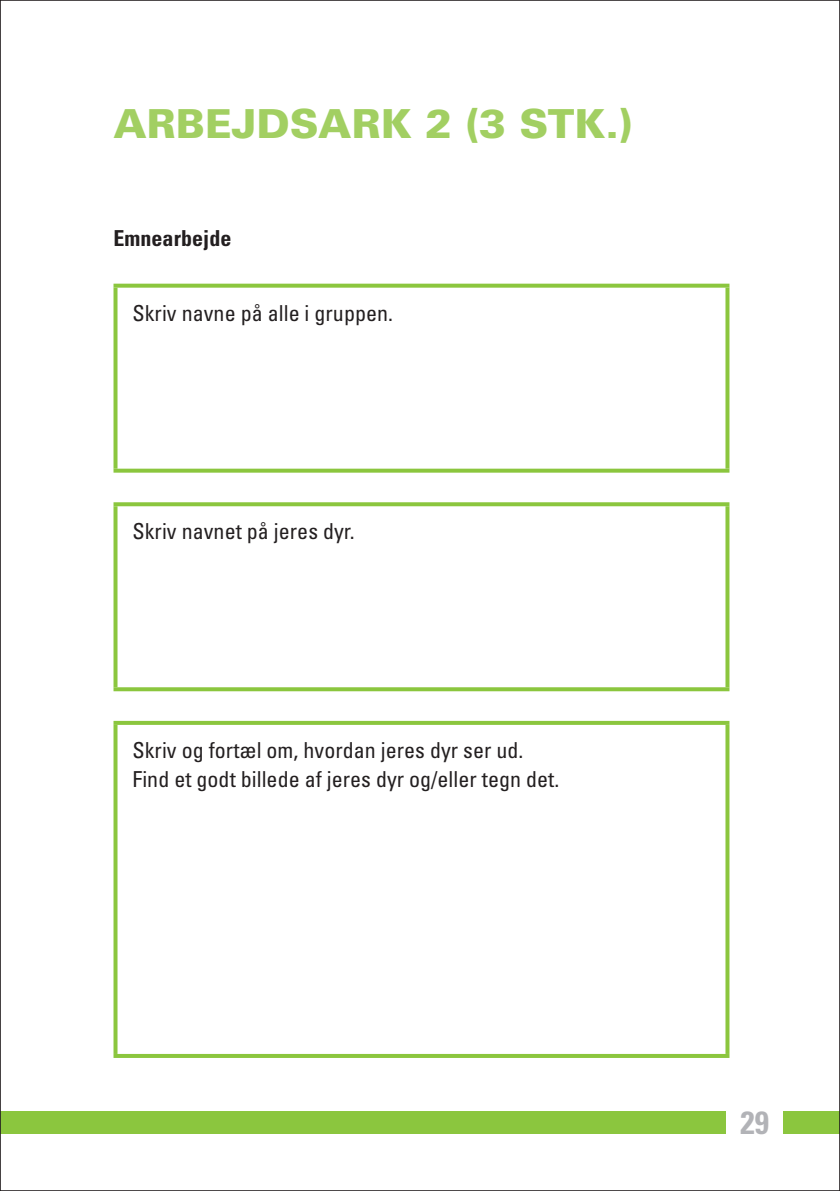
<style>
.page{position:relative;width:840px;height:1191px;background:#fff}
.page>*{position:absolute;margin:0;border:0;box-sizing:border-box;transform-origin:0 0}
.t1{font:900 40px "Univers";letter-spacing:.005em;color:#a2cf62}
.t2{font:700 condensed 32px "Univers";color:#b2b3b7}
.t3{font:condensed 22px/29.6px "Univers";color:#231f20}
.t4{font:700 condensed 22px "Univers";color:#231f20}
</style>
<div class="page">
<div style="left:0;top:1111px;width:839px;height:23px;background:#8bc63e"></div>
<div style="left:726px;top:1072px;width:56px;height:106px;background:#fff"></div>
<svg style="left:113px;top:284px;width:616px;height:4px;background:#94ca4d"></svg>
<svg style="left:113px;top:288px;width:4px;height:180px"></svg>
<svg style="left:725px;top:288px;width:4px;height:180px"></svg>
<svg style="left:113px;top:468px;width:616px;height:4px;background:#9dcf5d"></svg>
<svg style="left:113px;top:502px;width:616px;height:4px;background:#92c94b"></svg>
<svg style="left:113px;top:506px;width:4px;height:181px"></svg>
<svg style="left:725px;top:506px;width:4px;height:181px"></svg>
<svg style="left:113px;top:687px;width:616px;height:4px;background:#92c94b"></svg>
<svg style="left:113px;top:721px;width:616px;height:4px;background:#8ec743"></svg>
<svg style="left:113px;top:725px;width:4px;height:329px"></svg>
<svg style="left:725px;top:725px;width:4px;height:329px"></svg>
<hr style="left:113px;top:1054px;width:616px;height:4px;background:#8bc63e">
<h1 class="t1" style="left:113px;top:98px;width:520px">ARBEJDSARK 2 (3 STK.)</h1>
<p class="t4" style="left:113px;top:225px;width:119px">Emnearbejde</p>
<p class="t3" style="left:132px;top:297px;width:262px">Skriv navne på alle i gruppen.</p>
<p class="t3" style="left:132px;top:516px;width:223px">Skriv navnet på jeres dyr.</p>
<p class="t3" style="left:132px;top:734px;width:428px">Skriv og fortæl om, hvordan jeres dyr ser ud.<br>Find et godt billede af jeres dyr og/eller tegn det.</p>
<h2 class="t2" style="left:740px;top:1103px;width:30px">29</h2>
</div>
